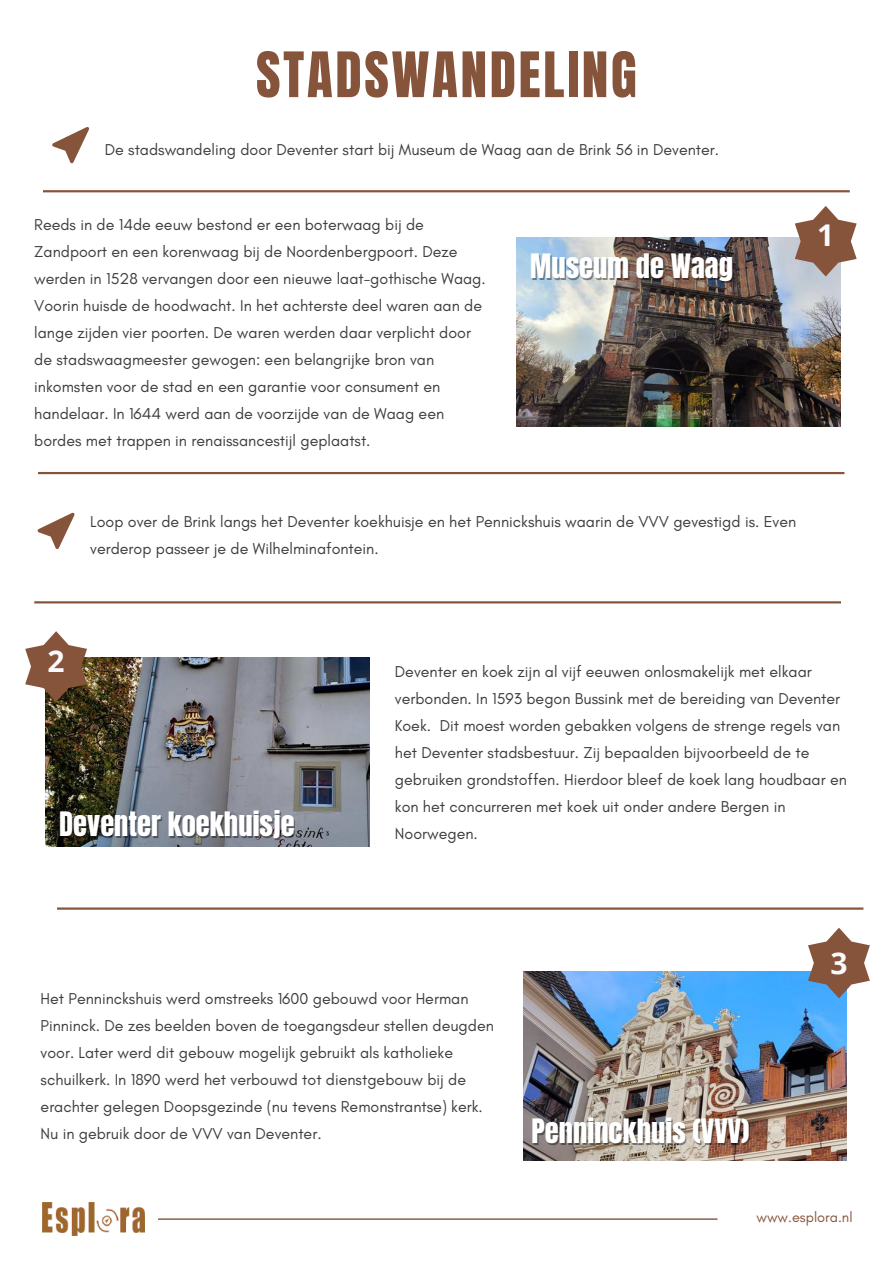
<style>
.page{position:relative;width:893px;height:1264px;background:#fff}
.page>*{position:absolute;margin:0;border:0;box-sizing:border-box;transform-origin:0 0}
.t1{font:53.25px "Anton";letter-spacing:.05em;color:#86533b}
.t2{font:700 30px "Open Sans";color:#f9fafd}
.t3{font:28.5px "Anton";color:#fff}
.t4{font:16.05px/27px "Glacial Indifference";color:#3d3d3d}
.t5{font:14.55px "Glacial Indifference";color:#86533b}
</style>
<div class="page">
<svg style="left:158px;top:1218px;width:559px;height:1px"></svg>
<hr style="left:38px;top:472px;width:806px;height:2px;background:#86533b">
<svg style="left:43px;top:190px;width:806px;height:2px"></svg>
<img style="left:516px;top:238px;width:324px;height:188px">
<svg style="left:794px;top:206px;width:62px;height:70px"></svg>
<img style="left:43px;top:1202px;width:101px;height:33px">
<svg style="left:52px;top:127px;width:37px;height:36px"></svg>
<svg style="left:57px;top:907px;width:806px;height:2px"></svg>
<svg style="left:38px;top:512px;width:37px;height:37px"></svg>
<svg style="left:34px;top:601px;width:807px;height:2px"></svg>
<img style="left:46px;top:657px;width:323px;height:189px">
<svg style="left:25px;top:631px;width:62px;height:71px"></svg>
<img style="left:523px;top:971px;width:323px;height:189px">
<svg style="left:808px;top:928px;width:61px;height:70px"></svg>
<h1 class="t1" style="left:256px;top:36px;width:382px">STADSWANDELING</h1>
<p class="t4" style="left:105px;top:136px;width:616px">De stadswandeling door Deventer start bij Museum de Waag aan de Brink 56 in Deventer.</p>
<p class="t4" style="left:34px;top:210px;width:453px">Reeds in de 14de eeuw bestond er een boterwaag bij de Zandpoort en een korenwaag bij de Noordenbergpoort. Deze werden in 1528 vervangen door een nieuwe laat-gothische Waag.<br>Voorin huisde de hoodwacht. In het achterste deel waren aan de lange zijden vier poorten. De waren werden daar verplicht door de stadswaagmeester gewogen: een belangrijke bron van inkomsten voor de stad en een garantie voor consument en handelaar. In 1644 werd aan de voorzijde van de Waag een bordes met trappen in renaissancestijl geplaatst.</p>
<h3 class="t3" style="left:530px;top:246px;width:204px">Museum de Waag</h3>
<h2 class="t2" style="left:817px;top:214px;width:19px">1</h2>
<p class="t4" style="left:90px;top:508px;width:707px">Loop over de Brink langs het Deventer koekhuisje en het Pennickshuis waarin de VVV gevestigd is. Even verderop passeer je de Wilhelminafontein.</p>
<h2 class="t2" style="left:48px;top:639px;width:19px">2</h2>
<h3 class="t3" style="left:59px;top:804px;width:237px">Deventer koekhuisje</h3>
<p class="t4" style="left:395px;top:657px;width:453px">Deventer en koek zijn al vijf eeuwen onlosmakelijk met elkaar verbonden. In 1593 begon Bussink met de bereiding van Deventer Koek. Dit moest worden gebakken volgens de strenge regels van het Deventer stadsbestuur. Zij bepaalden bijvoorbeeld de te gebruiken grondstoffen. Hierdoor bleef de koek lang houdbaar en kon het concurreren met koek uit onder andere Bergen in</p>
<p class="t4" style="left:395px;top:819px;width:84px">Noorwegen.</p>
<h2 class="t2" style="left:830px;top:941px;width:19px">3</h2>
<p class="t4" style="left:41px;top:985px;width:455px">Het Penninckshuis werd omstreeks 1600 gebouwd voor Herman Pinninck. De zes beelden boven de toegangsdeur stellen deugden voor. Later werd dit gebouw mogelijk gebruikt als katholieke schuilkerk. In 1890 werd het verbouwd tot dienstgebouw bij de erachter gelegen Doopsgezinde (nu tevens Remonstrantse) kerk.<br>Nu in gebruik door de VVV van Deventer.</p>
<h3 class="t3" style="left:531px;top:1110px;width:219px">Penninckhuis (VVV)</h3>
<p class="t5" style="left:756px;top:1208px;width:97px">www.esplora.nl</p>
</div>
